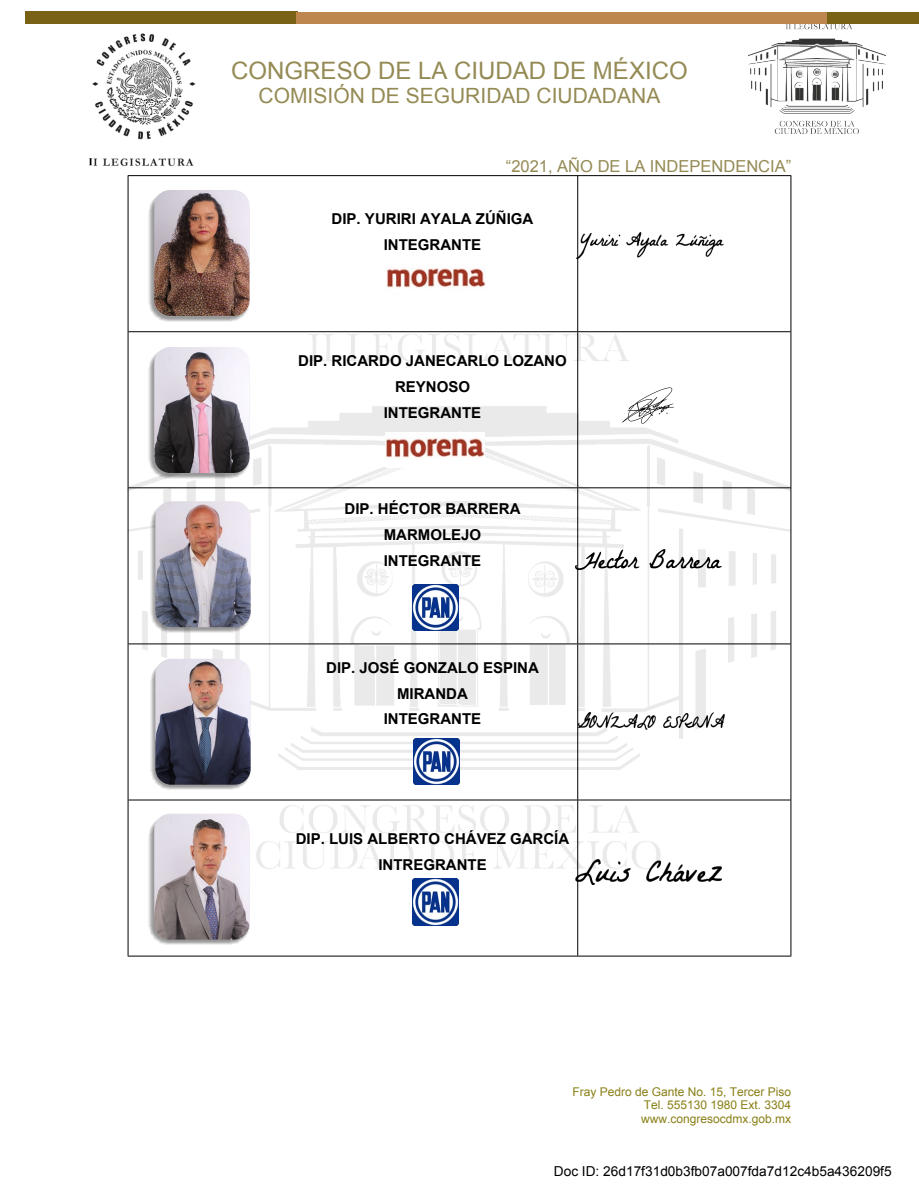
<style>
.page{position:relative;width:919px;height:1189px;background:#fff}
.page>*{position:absolute;margin:0;border:0;box-sizing:border-box;transform-origin:0 0}
.t1{font:24px "Arial";color:#948a54}
.t2{font:21px "Arial";color:#948a54}
.t3{font:16.5px "Arial";color:#948a54}
.t4{font:700 15px/25.8px "Arial";color:#000;text-align:center}
.t5{font:13.65px "Arial";color:#000}
.t6{font:12px/13.8px "Arial";color:#897f16;text-align:justify}
</style>
<div class="page">
<img style="left:127px;top:327px;width:663px;height:603px">
<img style="left:748px;top:24px;width:136px;height:110px">
<svg style="left:26px;top:11px;width:892px;height:13px"></svg>
<img style="left:88px;top:33px;width:108px;height:133px">
<hr style="left:128px;top:176px;width:1px;height:779px;background:#000">
<hr style="left:577px;top:176px;width:1px;height:155px;background:#000">
<hr style="left:577px;top:332px;width:1px;height:155px;background:#000">
<hr style="left:577px;top:488px;width:1px;height:155px;background:#000">
<hr style="left:577px;top:644px;width:1px;height:155px;background:#000">
<hr style="left:577px;top:800px;width:1px;height:155px;background:#000">
<hr style="left:790px;top:176px;width:1px;height:779px;background:#000">
<hr style="left:128px;top:175px;width:663px;height:1px;background:#000">
<hr style="left:128px;top:331px;width:662px;height:1px;background:#000">
<hr style="left:128px;top:487px;width:662px;height:1px;background:#000">
<hr style="left:128px;top:643px;width:662px;height:1px;background:#000">
<hr style="left:128px;top:799px;width:662px;height:1px;background:#000">
<hr style="left:128px;top:955px;width:663px;height:1px;background:#000">
<img style="left:149px;top:199px;width:94px;height:122px">
<img style="left:154px;top:190px;width:95px;height:126px">
<img style="left:386px;top:268px;width:99px;height:20px">
<img style="left:149px;top:348px;width:100px;height:130px">
<svg style="left:154px;top:347px;width:95px;height:126px"></svg>
<img style="left:385px;top:432px;width:99px;height:35px">
<img style="left:150px;top:503px;width:100px;height:129px">
<img style="left:155px;top:501px;width:95px;height:126px">
<img style="left:412px;top:584px;width:47px;height:46px">
<img style="left:150px;top:660px;width:100px;height:129px">
<img style="left:155px;top:658px;width:95px;height:126px">
<img style="left:413px;top:738px;width:46px;height:46px">
<img style="left:149px;top:815px;width:94px;height:129px">
<img style="left:154px;top:813px;width:95px;height:126px">
<img style="left:412px;top:878px;width:46px;height:46px">
<img style="left:575px;top:859px;width:146px;height:25px">
<img style="left:621px;top:386px;width:54px;height:37px">
<img style="left:575px;top:549px;width:146px;height:20px">
<img style="left:576px;top:232px;width:147px;height:27px">
<img style="left:578px;top:712px;width:146px;height:17px">
<h1 class="t1" style="left:231px;top:57px;width:458px">CONGRESO DE LA CIUDAD DE MÉXICO</h1>
<h2 class="t2" style="left:258px;top:84px;width:403px">COMISIÓN DE SEGURIDAD CIUDADANA</h2>
<p class="t3" style="left:505px;top:157px;width:287px">“2021, AÑO DE LA INDEPENDENCIA”</p>
<p class="t4" style="left:331px;top:206px;width:203px">DIP. YURIRI AYALA ZÚÑIGA<br>INTEGRANTE</p>
<p class="t4" style="left:298px;top:348px;width:270px">DIP. RICARDO JANECARLO LOZANO<br>REYNOSO<br>INTEGRANTE</p>
<p class="t4" style="left:344px;top:495px;width:177px">DIP. HÉCTOR BARRERA<br>MARMOLEJO<br>INTEGRANTE</p>
<p class="t4" style="left:326px;top:654px;width:214px">DIP. JOSÉ GONZALO ESPINA<br>MIRANDA<br>INTEGRANTE</p>
<p class="t4" style="left:295px;top:825px;width:275px">DIP. LUIS ALBERTO CHÁVEZ GARCÍA<br>INTREGRANTE</p>
<p class="t6" style="left:641px;top:1084px;width:152px;text-indent:-69px">Fray Pedro de Gante No. 15, Tercer Piso Tel. 555130 1980 Ext. 3304 www.congresocdmx.gob.mx</p>
<p class="t5" style="left:553px;top:1163px;width:339px">Doc ID: 26d17f31d0b3fb07a007fda7d12c4b5a436209f5</p>
</div>
